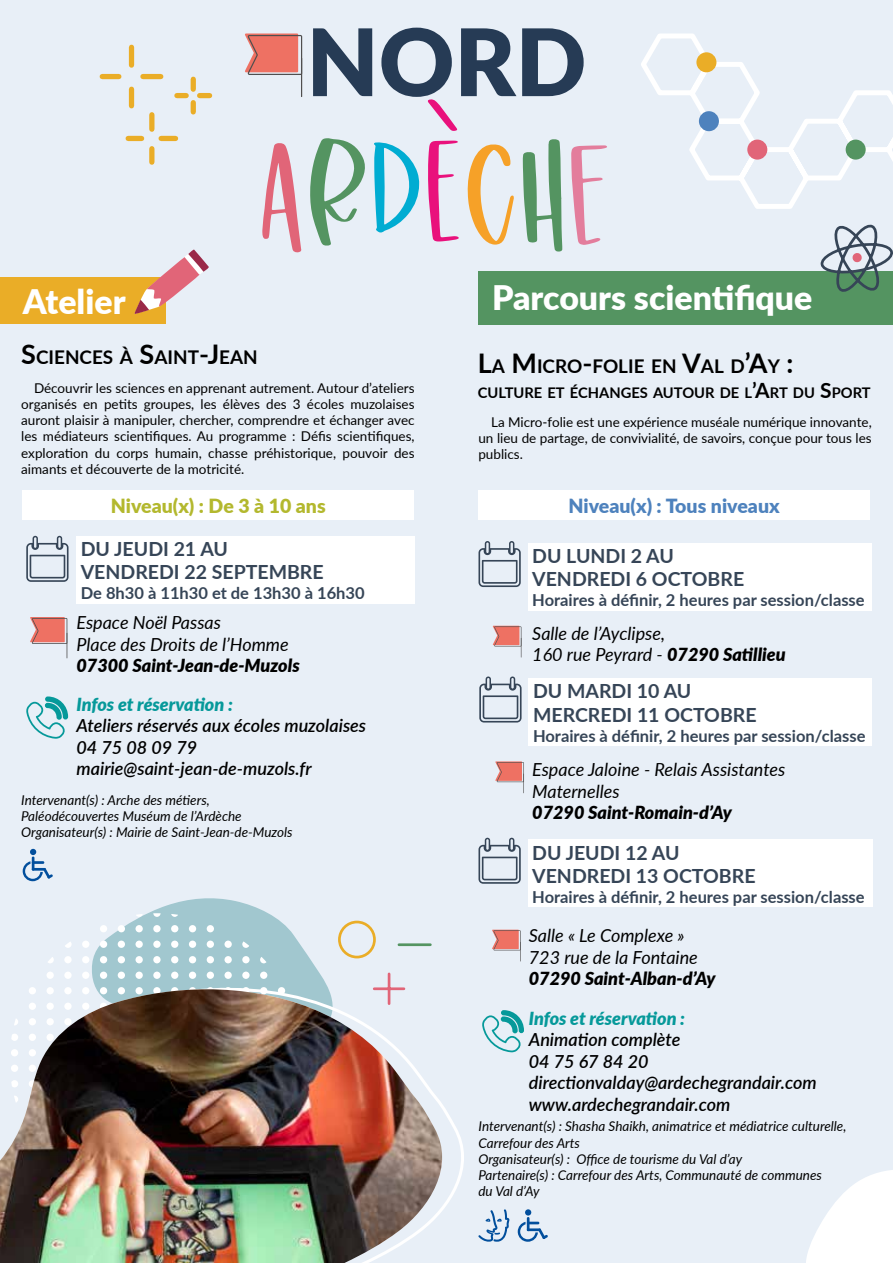
<style>
.page{position:relative;width:893px;height:1263px;background:#e8eff7}
.page>*{position:absolute;margin:0;border:0;box-sizing:border-box;transform-origin:0 0}
.t1{font:149.4px "Wildstar";color:#549461}
.t2{font:900 93px "Lato";color:#263b55}
.t3{font:900 33.75px "Lato";color:#fff}
.t4{font:700 19.5px/23.4px "Lato";color:#364557}
.t5{font:900 19.5px "Lato";color:#4e82bd}
.t6{font:900 19.5px "Lato";color:#b3b82e}
.t7{font:700 18.9px "Lato";color:#000}
.t8{font:italic 18px/21.6px "Lato";color:#000}
.t9{font:italic 600 18px/21.6px "Lato";color:#000}
.t10{font:italic 900 18px "Lato";color:#000}
.t11{font:italic 900 18px "Lato";color:#06999a}
.t12{font:700 16.5px "Lato";color:#364557}
.t13{font:700 14.7px "Lato";color:#000}
.t14{font:13.5px/16.2px "Lato";color:#000;text-align:justify}
.t15{font:italic 13.5px/16.2px "Lato";color:#000}
.s1{color:#e16578}
.s2{color:#00acd2}
.s3{color:#e9117c}
.s4{color:#f6a128}
.s5{color:#e37d9c}
.s6{font-size:27px}
.s7{font-size:21px}
.s8{font-weight:900}
</style>
<div class="page">
<svg style="left:638px;top:31px;width:255px;height:182px"></svg>
<div style="left:696px;top:52px;width:20px;height:20px;background:#eaad27;border-radius:50%"></div>
<div style="left:747px;top:140px;width:20px;height:20px;background:#e16578;border-radius:50%"></div>
<div style="left:846px;top:140px;width:20px;height:20px;background:#549461;border-radius:50%"></div>
<div style="left:699px;top:111px;width:20px;height:20px;background:#4e82bd;border-radius:50%"></div>
<svg style="left:245px;top:33px;width:57px;height:42px"></svg>
<hr style="left:301px;top:58px;width:1px;height:39px;background:#504f4f">
<div style="left:0;top:277px;width:166px;height:47px;background:#eaad27"></div>
<div style="left:149px;top:149px;width:5px;height:13px;background:#eaad27"></div>
<div style="left:149px;top:115px;width:5px;height:14px;background:#eaad27"></div>
<div style="left:128px;top:136px;width:14px;height:5px;background:#eaad27"></div>
<div style="left:161px;top:136px;width:15px;height:5px;background:#eaad27"></div>
<div style="left:129px;top:89px;width:5px;height:17px;background:#eaad27"></div>
<div style="left:129px;top:47px;width:5px;height:18px;background:#eaad27"></div>
<div style="left:102px;top:74px;width:17px;height:5px;background:#eaad27"></div>
<div style="left:143px;top:74px;width:18px;height:5px;background:#eaad27"></div>
<div style="left:191px;top:103px;width:5px;height:9px;background:#eaad27"></div>
<div style="left:191px;top:79px;width:5px;height:10px;background:#eaad27"></div>
<div style="left:177px;top:93px;width:9px;height:5px;background:#eaad27"></div>
<div style="left:200px;top:93px;width:10px;height:5px;background:#eaad27"></div>
<div style="left:23px;top:490px;width:391px;height:30px;background:#fff"></div>
<div style="left:77px;top:536px;width:338px;height:67px;background:#fff"></div>
<svg style="left:134px;top:249px;width:75px;height:65px"></svg>
<svg style="left:30px;top:617px;width:38px;height:41px"></svg>
<div style="left:478px;top:271px;width:415px;height:53px;background:#549461"></div>
<svg style="left:818px;top:221px;width:75px;height:71px"></svg>
<svg style="left:47px;top:957px;width:7px;height:6px"></svg>
<div style="left:64px;top:956px;width:8px;height:7px;background:#fff;border-radius:50%"></div>
<div style="left:82px;top:956px;width:7px;height:7px;background:#fff;border-radius:50%"></div>
<div style="left:82px;top:940px;width:7px;height:8px;background:#fff;border-radius:50%"></div>
<svg style="left:65px;top:941px;width:7px;height:7px"></svg>
<svg style="left:91px;top:896px;width:243px;height:75px"></svg>
<div style="left:100px;top:940px;width:7px;height:8px;background:#fff;border-radius:50%"></div>
<div style="left:100px;top:956px;width:7px;height:7px;background:#fff;border-radius:50%"></div>
<div style="left:100px;top:925px;width:7px;height:7px;background:#fff;border-radius:50%"></div>
<div style="left:153px;top:940px;width:8px;height:8px;background:#fff;border-radius:50%"></div>
<div style="left:118px;top:925px;width:7px;height:7px;background:#fff;border-radius:50%"></div>
<div style="left:118px;top:956px;width:7px;height:7px;background:#fff;border-radius:50%"></div>
<svg style="left:0;top:971px;width:480px;height:292px"></svg>
<svg style="left:0;top:975px;width:456px;height:288px;fill:#e8eff7"></svg>
<img style="left:0;top:989px;width:444px;height:274px">
<svg style="left:26px;top:536px;width:43px;height:46px"></svg>
<hr style="left:388px;top:974px;width:2px;height:30px;background:#e16578">
<hr style="left:374px;top:987px;width:30px;height:3px;background:#e16578">
<hr style="left:399px;top:943px;width:31px;height:3px;background:#549461">
<div style="left:338px;top:921px;width:38px;height:37px;border:3px solid #eaad27;border-radius:50%"></div>
<svg style="left:26px;top:696px;width:43px;height:43px"></svg>
<svg style="left:788px;top:1165px;width:105px;height:98px"></svg>
<div style="left:478px;top:490px;width:392px;height:30px;background:#fff"></div>
<svg style="left:493px;top:626px;width:29px;height:31px"></svg>
<svg style="left:495px;top:761px;width:29px;height:32px"></svg>
<svg style="left:492px;top:930px;width:29px;height:31px"></svg>
<svg style="left:478px;top:541px;width:43px;height:46px"></svg>
<div style="left:528px;top:543px;width:344px;height:67px;background:#fff"></div>
<svg style="left:479px;top:676px;width:43px;height:46px"></svg>
<div style="left:529px;top:678px;width:343px;height:68px;background:#fff"></div>
<svg style="left:478px;top:838px;width:43px;height:46px"></svg>
<div style="left:528px;top:840px;width:344px;height:67px;background:#fff"></div>
<svg style="left:482px;top:1009px;width:43px;height:43px"></svg>
<svg style="left:23px;top:849px;width:30px;height:32px"></svg>
<svg style="left:518px;top:1209px;width:30px;height:33px"></svg>
<svg style="left:478px;top:1209px;width:32px;height:33px"></svg>
<h2 class="t2" style="left:306px;top:-8px;width:281px">NORD</h2>
<h3 class="t3" style="left:23px;top:277px;width:104px">Atelier</h3>
<h1 class="t1" style="left:258px;top:89px;width:355px"><span class="s1">A</span>R<span class="s2">D</span><span class="s3">è</span><span class="s4">C</span>H<span class="s5">E</span></h1>
<h3 class="t3" style="left:492px;top:272px;width:322px">Parcours scientifique</h3>
<h3 class="t7" style="left:21px;top:343px;width:238px"><span class="s6">S</span>CIENCES À <span class="s6">S</span>AINT<span class="s6">-J</span>EAN</h3>
<p class="t14" style="left:21px;top:379px;width:395px;text-indent:13px">Découvrir les sciences en apprenant autrement. Autour d’ateliers organisés en petits groupes, les élèves des 3 écoles muzolaises auront plaisir à manipuler, chercher, comprendre et échanger avec les médiateurs scientifiques. Au programme : Défis scientifiques, exploration du corps humain, chasse préhistorique, pouvoir des aimants et découverte de la motricité.</p>
<h3 class="t6" style="left:111px;top:491px;width:216px">Niveau(x) : De 3 à 10 ans</h3>
<h3 class="t4" style="left:81px;top:536px;width:244px">DU JEUDI 21 AU<br>VENDREDI 22 SEPTEMBRE</h3>
<p class="t12" style="left:81px;top:581px;width:285px">De 8h30 à 11h30 et de 13h30 à 16h30</p>
<h3 class="t8" style="left:77px;top:611px;width:214px">Espace Noël Passas<br>Place des Droits de l’Homme</h3>
<h3 class="t10" style="left:77px;top:652px;width:225px">07300 Saint-Jean-de-Muzols</h3>
<h3 class="t11" style="left:77px;top:690px;width:158px">Infos et réservation :</h3>
<h3 class="t9" style="left:77px;top:714px;width:291px">Ateliers réservés aux écoles muzolaises<br>04 75 08 09 79 mairie@saint-jean-de-muzols.fr</h3>
<p class="t15" style="left:21px;top:791px;width:273px">Intervenant(s) : Arche des métiers,<br>Paléodécouvertes Muséum de l’Ardèche<br>Organisateur(s) : Mairie de Saint-Jean-de-Muzols</p>
<h3 class="t7" style="left:478px;top:352px;width:317px"><span class="s6">L</span>A <span class="s6">M</span>ICRO<span class="s6">-</span>FOLIE EN <span class="s6">V</span>AL D<span class="s6">’A</span>Y <span class="s6">:</span></h3>
<p class="t13" style="left:478px;top:382px;width:394px">CULTURE ET ÉCHANGES AUTOUR DE L<span class="s7">’A</span>RT DU <span class="s7">S</span>PORT</p>
<p class="t14" style="left:478px;top:413px;width:395px;text-indent:13px">La Micro-folie est une expérience muséale numérique innovante, un lieu de partage, de convivialité, de savoirs, conçue pour tous les publics.</p>
<h3 class="t5" style="left:568px;top:491px;width:213px">Niveau(x) : Tous niveaux</h3>
<h3 class="t4" style="left:532px;top:543px;width:213px">DU LUNDI 2 AU<br>VENDREDI 6 OCTOBRE</h3>
<p class="t12" style="left:532px;top:588px;width:334px">Horaires à définir, 2 heures par session/classe</p>
<h3 class="t8" style="left:532px;top:622px;width:255px">Salle de l’Ayclipse,<br>160 rue Peyrard - <span class="s8">07290 Satillieu</span></h3>
<h3 class="t4" style="left:533px;top:679px;width:225px">DU MARDI 10 AU<br>MERCREDI 11 OCTOBRE</h3>
<p class="t12" style="left:533px;top:723px;width:334px">Horaires à définir, 2 heures par session/classe</p>
<h3 class="t8" style="left:532px;top:758px;width:255px">Espace Jaloine - Relais Assistantes<br>Maternelles</h3>
<h3 class="t10" style="left:532px;top:799px;width:201px">07290 Saint-Romain-d’Ay</h3>
<h3 class="t4" style="left:532px;top:840px;width:225px">DU JEUDI 12 AU<br>VENDREDI 13 OCTOBRE</h3>
<p class="t12" style="left:532px;top:885px;width:334px">Horaires à définir, 2 heures par session/classe</p>
<h3 class="t8" style="left:529px;top:924px;width:171px">Salle « Le Complexe »<br>723 rue de la Fontaine</h3>
<h3 class="t10" style="left:529px;top:965px;width:188px">07290 Saint-Alban-d’Ay</h3>
<h3 class="t11" style="left:529px;top:1004px;width:158px">Infos et réservation :</h3>
<h3 class="t9" style="left:529px;top:1028px;width:289px">Animation complète<br>04 75 67 84 20 directionvalday@ardechegrandair.com www.ardechegrandair.com</h3>
<p class="t15" style="left:478px;top:1118px;width:369px">Intervenant(s) : Shasha Shaikh, animatrice et médiatrice culturelle, Carrefour des Arts<br>Organisateur(s) : Office de tourisme du Val d’ay<br>Partenaire(s) : Carrefour des Arts, Communauté de communes<br>du Val d’Ay</p>
</div>
